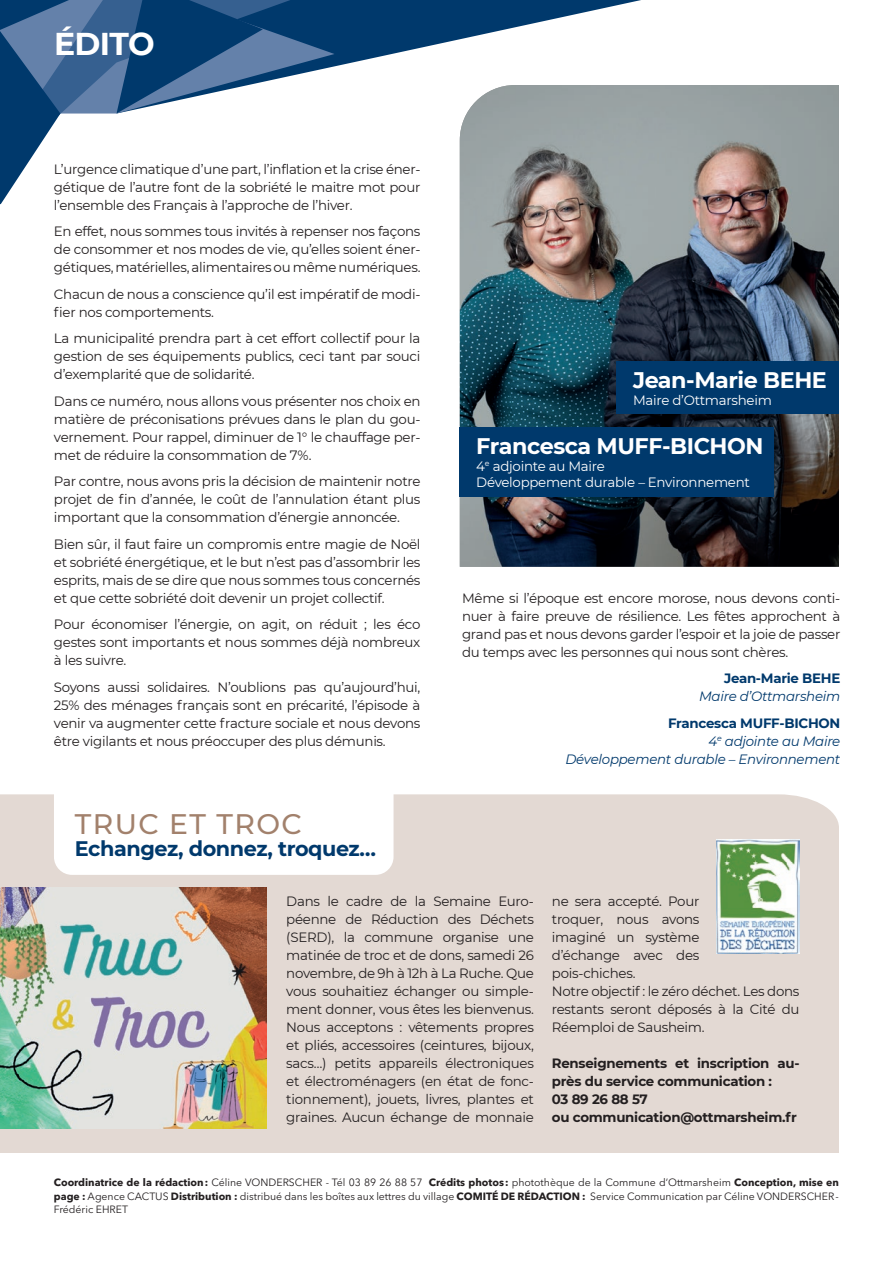
<style>
.page{position:relative;width:893px;height:1263px;background:#fff}
.page>*{position:absolute;margin:0;border:0;box-sizing:border-box;transform-origin:0 0}
.t1{font:700 31.5px "Montserrat";letter-spacing:-.02em;color:#fff}
.t2{font:500 28.2px "Montserrat";letter-spacing:.05em;color:#a2816c}
.t3{font:700 22.5px "Montserrat";letter-spacing:-.02em;color:#fff}
.t4{font:700 21px "Montserrat";letter-spacing:-.02em;color:#00396c}
.t5{font:13.5px/18px "Montserrat";letter-spacing:-.02em;color:#231f20;text-align:justify}
.t6{font:700 13.5px/18px "Montserrat";letter-spacing:-.02em;color:#231f20}
.t7{font:italic 13.5px/18px "Montserrat";letter-spacing:-.02em;color:#00396c;text-align:right}
.t8{font:13.5px/16.5px "Montserrat";letter-spacing:-.02em;color:#fff}
.t9{font:700 13.5px "Montserrat";letter-spacing:-.02em;color:#00396c}
.t10{font:10.5px/13.5px "Avenir Next LT Pro";color:#231f20;text-align:justify}
.s1{font-weight:700;font-style:normal}
.s2{font-weight:700}
</style>
<div class="page">
<svg style="left:334px;top:0;width:307px;height:67px"></svg>
<svg style="left:0;top:0;width:334px;height:204px"></svg>
<img style="left:460px;top:85px;width:379px;height:482px">
<div style="left:460px;top:427px;width:314px;height:70px;background:#00396c"></div>
<div style="left:617px;top:361px;width:222px;height:53px;background:#00396c"></div>
<div style="left:0;top:794px;width:839px;height:359px;background:#e3d9d3"></div>
<svg style="left:54px;top:794px;width:340px;height:81px"></svg>
<img style="left:0;top:887px;width:266px;height:242px">
<img style="left:716px;top:839px;width:83px;height:115px">
<h1 class="t1" style="left:54px;top:21px;width:102px">ÉDITO</h1>
<p class="t5" style="left:54px;top:159px;width:368px">L’urgence climatique d’une part, l’inflation et la crise éner&shy;gétique de l’autre font de la sobriété le maitre mot pour l’ensemble des Français à l’approche de l’hiver.</p>
<p class="t5" style="left:54px;top:222px;width:368px">En effet, nous sommes tous invités à repenser nos façons de consommer et nos modes de vie, qu’elles soient éner&shy;gétiques, matérielles, alimentaires ou même numériques.</p>
<p class="t5" style="left:54px;top:284px;width:368px">Chacun de nous a conscience qu’il est impératif de modi&shy;fier nos comportements.</p>
<p class="t5" style="left:54px;top:329px;width:368px">La municipalité prendra part à cet effort collectif pour la gestion de ses équipements publics, ceci tant par souci d’exemplarité que de solidarité.</p>
<p class="t5" style="left:54px;top:391px;width:368px">Dans ce numéro, nous allons vous présenter nos choix en matière de préconisations prévues dans le plan du gou&shy;vernement. Pour rappel, diminuer de 1° le chauffage per&shy;met de réduire la consommation de 7%.</p>
<p class="t5" style="left:54px;top:472px;width:368px">Par contre, nous avons pris la décision de maintenir notre projet de fin d’année, le coût de l’annulation étant plus important que la consommation d’énergie annoncée.</p>
<p class="t5" style="left:54px;top:534px;width:368px">Bien sûr, il faut faire un compromis entre magie de Noël et sobriété énergétique, et le but n’est pas d’assombrir les esprits, mais de se dire que nous sommes tous concernés et que cette sobriété doit devenir un projet collectif.</p>
<p class="t5" style="left:54px;top:615px;width:368px">Pour économiser l’énergie, on agit, on réduit ; les éco gestes sont importants et nous sommes déjà nombreux à les suivre.</p>
<p class="t5" style="left:54px;top:677px;width:368px">Soyons aussi solidaires. N’oublions pas qu’aujourd’hui, 25% des ménages français sont en précarité, l’épisode à venir va augmenter cette fracture sociale et nous devons être vigilants et nous préoccuper des plus démunis.</p>
<h3 class="t3" style="left:633px;top:364px;width:195px">Jean-Marie BEHE</h3>
<p class="t8" style="left:633px;top:391px;width:140px">Maire d’Ottmarsheim</p>
<h3 class="t3" style="left:476px;top:430px;width:289px">Francesca MUFF-BICHON</h3>
<p class="t8" style="left:476px;top:457px;width:275px">4<sup>e</sup> adjointe au Maire<br>Développement durable – Environnement</p>
<p class="t5" style="left:462px;top:588px;width:380px">Même si l’époque est encore morose, nous devons conti&shy;nuer à faire preuve de résilience. Les fêtes approchent à grand pas et nous devons garder l’espoir et la joie de passer du temps avec les personnes qui nous sont chères.</p>
<p class="t9" style="left:724px;top:669px;width:118px">Jean-Marie BEHE</p>
<p class="t7" style="left:699px;top:687px;width:143px">Maire d’Ottmarsheim</p>
<p class="t7" style="left:565px;top:713px;width:276px"><span class="s1">Francesca MUFF-BICHON<br></span>4<sup>e</sup> adjointe au Maire<br>Développement durable – Environnement</p>
<h2 class="t2" style="left:75px;top:804px;width:229px">TRUC ET TROC</h2>
<h3 class="t4" style="left:75px;top:833px;width:303px">Echangez, donnez, troquez…</h3>
<p class="t5" style="left:286px;top:892px;width:249px">Dans le cadre de la Semaine Euro&shy;péenne de Réduction des Déchets (SERD), la commune organise une matinée de troc et de dons, samedi 26 novembre, de 9h à 12h à La Ruche. Que vous souhaitiez échanger ou simple&shy;ment donner, vous êtes les bienvenus.<br>Nous acceptons : vêtements propres et pliés, accessoires (ceintures, bijoux, sacs…) petits appareils électroniques et électroménagers (en état de fonc&shy;tionnement), jouets, livres, plantes et graines. Aucun échange de monnaie</p>
<p class="t5" style="left:552px;top:892px;width:249px;text-align:left">ne sera accepté. Pour<br>troquer, nous avons<br>imaginé un système<br>d’échange avec des<br>pois-chiches.<br>Notre objectif : le zéro déchet. Les dons restants seront déposés à la Cité du<br>Réemploi de Sausheim.</p>
<p class="t6" style="left:552px;top:1053px;width:249px">Renseignements et inscription au&shy;près du service communication :<br>03 89 26 88 57<br>ou communication@ottmarsheim.fr</p>
<p class="t10" style="left:54px;top:1175px;width:787px"><span class="s2">Coordinatrice de la rédaction:</span> Céline VONDERSCHER - Tél 03 89 26 88 57 <span class="s2">Crédits photos:</span> photothèque de la Commune d’Ottmarsheim <span class="s2">Conception, mise en page :</span> Agence CACTUS <span class="s2">Distribution :</span> distribué dans les boîtes aux lettres du village <span class="s2">COMITÉ DE RÉDACTION :</span> Service Communication par Céline VONDERSCHER-Frédéric EHRET</p>
</div>
